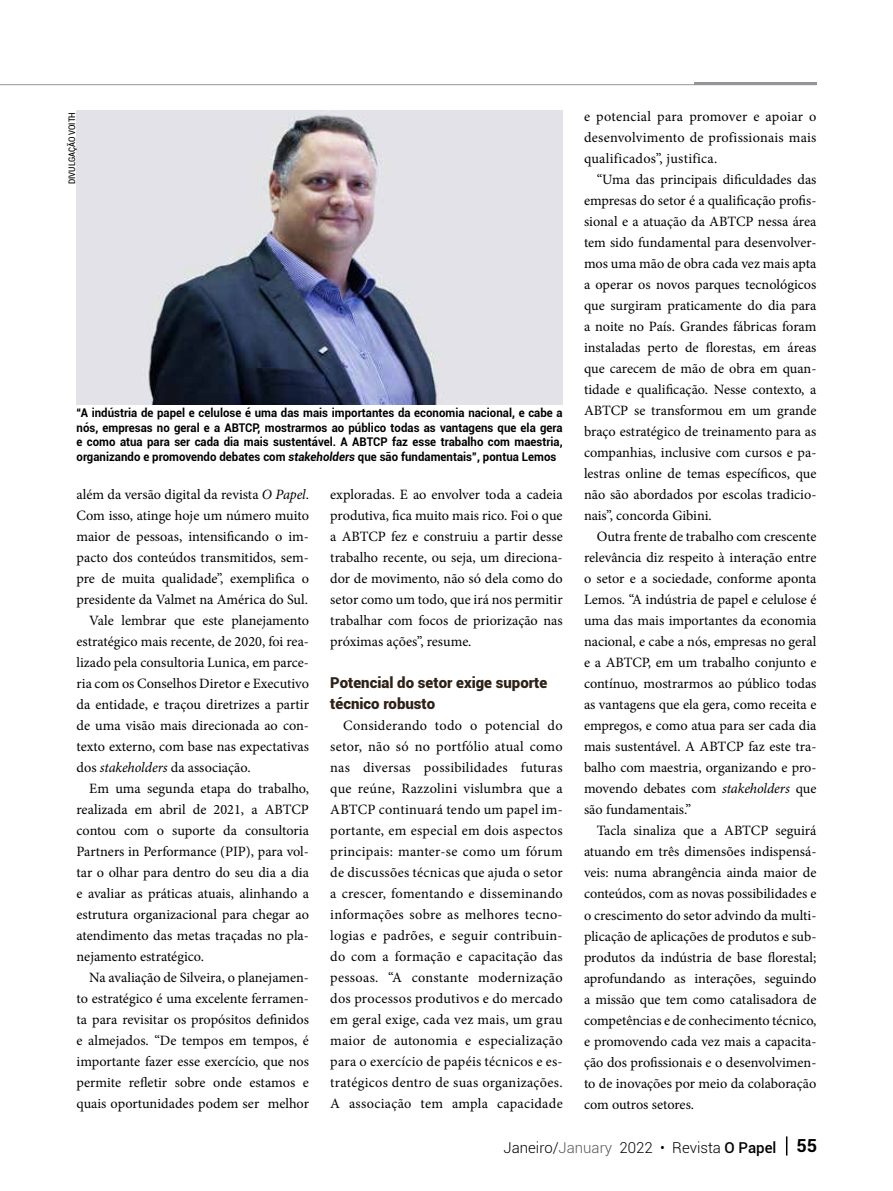
<style>
.page{position:relative;width:893px;height:1191px;background:#fff}
.page>*{position:absolute;margin:0;border:0;box-sizing:border-box;transform-origin:0 0}
.t1{font:900 15px/21px "Roboto";color:#2e2116}
.t2{font:300 15px "Roboto";color:#000}
.t3{font:14.25px/21px "Minion Pro";color:#000;text-align:justify}
.t4{font:700 12px/14.4px "Roboto";letter-spacing:.005em;color:#000;text-align:justify;scale:.95 1}
.t5{font:condensed 9px "Roboto";color:#000}
.s1{font-style:italic}
.s2{color:#58595b}
.s3{font-weight:500}
.s4{font-weight:700;font-size:18px}
</style>
<div class="page">
<hr style="left:0;top:84px;width:816px;height:1px;background:#939598">
<hr style="left:693px;top:82px;width:123px;height:2px;background:#939598">
<svg style="left:786px;top:1136px;width:1px;height:19px"></svg>
<img style="left:77px;top:111px;width:486px;height:293px">
<p class="t5" style="left:66px;top:184px;width:73px;rotate:-90deg">DIVULGAÇÃO VOITH</p>
<p class="t4" style="left:77px;top:405px;width:513px">“A indústria de papel e celulose é uma das mais importantes da economia nacional, e cabe a nós, empresas no geral e a ABTCP, mostrarmos ao público todas as vantagens que ela gera e como atua para ser cada dia mais sustentável. A ABTCP faz esse trabalho com maestria, organizando e promovendo debates com <span class="s1">stakeholders</span> que são fundamentais”, pontua Lemos</p>
<p class="t3" style="left:77px;top:483px;width:234px">além da versão digital da revista <span class="s1">O Papel</span>.</p>
<p class="t3" style="left:77px;top:504px;width:234px">Com isso, atinge hoje um número muito</p>
<p class="t3" style="left:77px;top:525px;width:234px">maior de pessoas, intensificando o im-</p>
<p class="t3" style="left:77px;top:546px;width:234px">pacto dos conteúdos transmitidos, sem-</p>
<p class="t3" style="left:77px;top:567px;width:234px">pre de muita qualidade”, exemplifica o</p>
<p class="t3" style="left:77px;top:588px;width:233px">presidente da Valmet na América do Sul.</p>
<p class="t3" style="left:89px;top:609px;width:221px">Vale lembrar que este planejamento</p>
<p class="t3" style="left:77px;top:630px;width:234px">estratégico mais recente, de 2020, foi rea-</p>
<p class="t3" style="left:77px;top:651px;width:234px">lizado pela consultoria Lunica, em parce-</p>
<p class="t3" style="left:77px;top:672px;width:234px">ria com os Conselhos Diretor e Executivo</p>
<p class="t3" style="left:77px;top:693px;width:234px">da entidade, e traçou diretrizes a partir</p>
<p class="t3" style="left:77px;top:714px;width:234px">de uma visão mais direcionada ao con-</p>
<p class="t3" style="left:77px;top:735px;width:234px">texto externo, com base nas expectativas</p>
<p class="t3" style="left:77px;top:756px;width:176px">dos <span class="s1">stakeholders</span> da associação.</p>
<p class="t3" style="left:89px;top:777px;width:221px">Em uma segunda etapa do trabalho,</p>
<p class="t3" style="left:77px;top:798px;width:234px">realizada em abril de 2021, a ABTCP</p>
<p class="t3" style="left:77px;top:819px;width:234px">contou com o suporte da consultoria</p>
<p class="t3" style="left:77px;top:841px;width:234px">Partners in Performance (PIP), para vol-</p>
<p class="t3" style="left:77px;top:862px;width:234px">tar o olhar para dentro do seu dia a dia</p>
<p class="t3" style="left:77px;top:883px;width:234px">e avaliar as práticas atuais, alinhando a</p>
<p class="t3" style="left:77px;top:904px;width:234px">estrutura organizacional para chegar ao</p>
<p class="t3" style="left:77px;top:925px;width:234px">atendimento das metas traçadas no pla-</p>
<p class="t3" style="left:77px;top:946px;width:129px">nejamento estratégico.</p>
<p class="t3" style="left:89px;top:967px;width:221px">Na avaliação de Silveira, o planejamen-</p>
<p class="t3" style="left:77px;top:988px;width:234px">to estratégico é uma excelente ferramen-</p>
<p class="t3" style="left:77px;top:1009px;width:234px">ta para revisitar os propósitos definidos</p>
<p class="t3" style="left:77px;top:1030px;width:234px">e almejados. “De tempos em tempos, é</p>
<p class="t3" style="left:77px;top:1051px;width:234px">importante fazer esse exercício, que nos</p>
<p class="t3" style="left:77px;top:1072px;width:234px">permite refletir sobre onde estamos e</p>
<p class="t3" style="left:77px;top:1093px;width:234px">quais oportunidades podem ser melhor</p>
<p class="t3" style="left:330px;top:484px;width:234px">exploradas. E ao envolver toda a cadeia produtiva, fica muito mais rico. Foi o que a ABTCP fez e construiu a partir desse trabalho recente, ou seja, um direciona&shy;dor de movimento, não só dela como do setor como um todo, que irá nos permitir trabalhar com focos de priorização nas próximas ações”, resume.</p>
<p class="t1" style="left:330px;top:671px;width:219px">Potencial do setor exige suporte técnico robusto</p>
<p class="t3" style="left:330px;top:714px;width:234px;text-indent:13px">Considerando todo o potencial do setor, não só no portfólio atual como nas diversas possibilidades futuras que reúne, Razzolini vislumbra que a ABTCP continuará tendo um papel im&shy;portante, em especial em dois aspectos principais: manter-se como um fórum de discussões técnicas que ajuda o setor a crescer, fomentando e disseminando informações sobre as melhores tecno&shy;logias e padrões, e seguir contribuin&shy;do com a formação e capacitação das pessoas. “A constante modernização dos processos produtivos e do mercado em geral exige, cada vez mais, um grau maior de autonomia e especialização para o exercício de papéis técnicos e es&shy;tratégicos dentro de suas organizações.<br>A associação tem ampla capacidade</p>
<p class="t3" style="left:584px;top:106px;width:234px">e potencial para promover e apoiar o desenvolvimento de profissionais mais qualificados”, justifica.</p>
<p class="t3" style="left:584px;top:169px;width:234px;text-indent:13px">“Uma das principais dificuldades das empresas do setor é a qualificação profis&shy;sional e a atuação da ABTCP nessa área tem sido fundamental para desenvolver&shy;mos uma mão de obra cada vez mais apta a operar os novos parques tecnológicos que surgiram praticamente do dia para a noite no País. Grandes fábricas foram instaladas perto de florestas, em áreas que carecem de mão de obra em quan&shy;tidade e qualificação. Nesse contexto, a ABTCP se transformou em um grande braço estratégico de treinamento para as companhias, inclusive com cursos e pa&shy;lestras online de temas específicos, que não são abordados por escolas tradicio&shy;nais”, concorda Gibini.</p>
<p class="t3" style="left:584px;top:526px;width:234px;text-indent:13px">Outra frente de trabalho com crescente relevância diz respeito à interação entre o setor e a sociedade, conforme aponta Lemos. “A indústria de papel e celulose é uma das mais importantes da economia nacional, e cabe a nós, empresas no geral e a ABTCP, em um trabalho conjunto e contínuo, mostrarmos ao público todas as vantagens que ela gera, como receita e empregos, e como atua para ser cada dia mais sustentável. A ABTCP faz este tra&shy;balho com maestria, organizando e pro&shy;movendo debates com <span class="s1">stakeholders</span> que são fundamentais.”</p>
<p class="t3" style="left:584px;top:820px;width:234px;text-indent:13px">Tacla sinaliza que a ABTCP seguirá atuando em três dimensões indispensá&shy;veis: numa abrangência ainda maior de conteúdos, com as novas possibilidades e o crescimento do setor advindo da multi&shy;plicação de aplicações de produtos e sub&shy;produtos da indústria de base florestal; aprofundando as interações, seguindo a missão que tem como catalisadora de competências e de conhecimento técnico, e promovendo cada vez mais a capacita&shy;ção dos profissionais e o desenvolvimen&shy;to de inovações por meio da colaboração com outros setores.</p>
<p class="t2" style="left:504px;top:1137px;width:315px">Janeiro/<span class="s2">January</span> 2022 • Revista <span class="s3">O Papel</span> <span class="s4">55</span></p>
</div>
